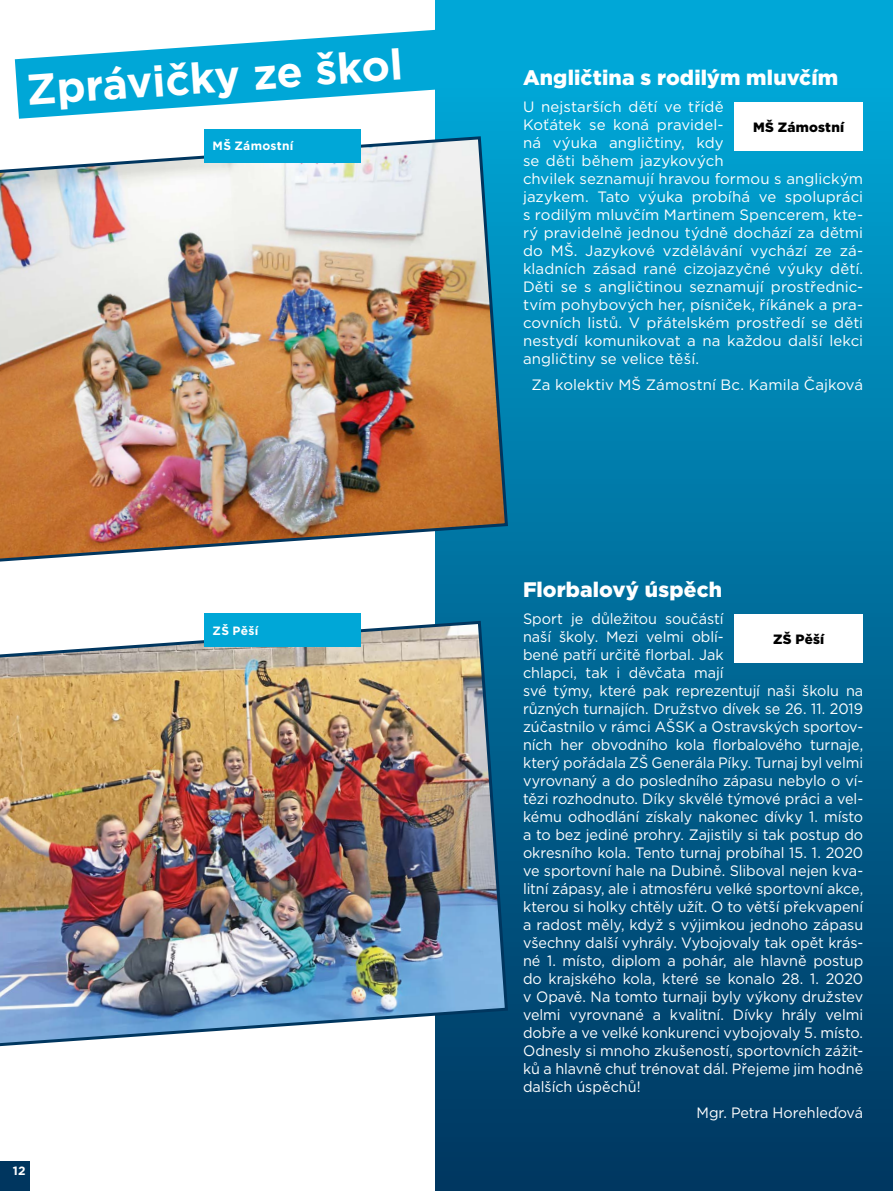
<style>
.page{position:relative;width:893px;height:1191px;background:#fff}
.page>*{position:absolute;margin:0;border:0;box-sizing:border-box;transform-origin:0 0}
.t1{font:700 42.9px "Gotham";color:#fff}
.t2{font:900 21px "Gotham";letter-spacing:.005em;color:#fff}
.t3{font:15px/18px "Gotham";color:#fff;scale:.96 1}
.t4{font:15px/18px "Gotham";color:#fff}
.t5{font:900 13.5px "Gotham";letter-spacing:.02em;color:#000}
.t6{font:700 12px "Gotham";letter-spacing:.02em;color:#fff}
</style>
<div class="page">
<svg style="left:15px;top:15px;width:421px;height:104px;fill:#00a7d7"></svg>
<div style="left:436px;top:0;width:457px;height:1191px;background:linear-gradient(to bottom,#01addd,#00345f)"></div>
<svg style="left:892px;top:0;width:1px;height:1191px"></svg>
<div style="left:734px;top:102px;width:129px;height:48px;background:#fff"></div>
<div style="left:734px;top:614px;width:129px;height:48px;background:#fff"></div>
<img style="left:0;top:135px;width:510px;height:429px">
<img style="left:0;top:619px;width:510px;height:429px">
<div style="left:204px;top:129px;width:157px;height:33px;background:#00a7d7"></div>
<div style="left:204px;top:613px;width:157px;height:33px;background:#00a7d7"></div>
<div style="left:0;top:1161px;width:30px;height:30px;background:#00365f"></div>
<h1 class="t1" style="left:24px;top:62px;width:379px;rotate:-4deg">Zprávičky ze škol</h1>
<p class="t6" style="left:213px;top:138px;width:82px">MŠ Zámostní</p>
<p class="t6" style="left:213px;top:622px;width:47px">ZŠ Pěší</p>
<p class="t6" style="left:13px;top:1162px;width:14px">12</p>
<h2 class="t2" style="left:523px;top:63px;width:317px">Angličtina s rodilým mluvčím</h2>
<p class="t4" style="left:523px;top:97px;width:342px">U nejstarších dětí ve třídě<br>Koťátek se koná pravidel-<br>ná výuka angličtiny, kdy<br>se děti během jazykových<br>chvilek seznamují hravou formou s anglickým jazykem. Tato výuka probíhá ve spolupráci s rodilým mluvčím Martinem Spencerem, kte&shy;rý pravidelně jednou týdně dochází za dětmi do MŠ. Jazykové vzdělávání vychází ze zá&shy;kladních zásad rané cizojazyčné výuky dětí.<br>Děti se s angličtinou seznamují prostřednic&shy;tvím pohybových her, písniček, říkánek a pra&shy;covních listů. V přátelském prostředí se děti nestydí komunikovat a na každou další lekci angličtiny se velice těší.</p>
<p class="t4" style="left:531px;top:376px;width:333px">Za kolektiv MŠ Zámostní Bc. Kamila Čajková</p>
<p class="t5" style="left:753px;top:117px;width:93px">MŠ Zámostní</p>
<h2 class="t2" style="left:523px;top:575px;width:201px">Florbalový úspěch</h2>
<p class="t3" style="left:523px;top:609px;width:356px">Sport je důležitou součástí<br>naší školy. Mezi velmi oblí-<br>bené patří určitě florbal. Jak<br>chlapci, tak i děvčata mají<br>své týmy, které pak reprezentují naši školu na různých turnajích. Družstvo dívek se 26. 11. 2019 zúčastnilo v rámci AŠSK a Ostravských sportov&shy;ních her obvodního kola florbalového turnaje, který pořádala ZŠ Generála Píky. Turnaj byl velmi vyrovnaný a do posledního zápasu nebylo o ví&shy;tězi rozhodnuto. Díky skvělé týmové práci a vel&shy;kému odhodlání získaly nakonec dívky 1. místo a to bez jediné prohry. Zajistily si tak postup do okresního kola. Tento turnaj probíhal 15. 1. 2020 ve sportovní hale na Dubině. Sliboval nejen kva&shy;litní zápasy, ale i atmosféru velké sportovní akce, kterou si holky chtěly užít. O to větší překvapení a radost měly, když s výjimkou jednoho zápasu všechny další vyhrály. Vybojovaly tak opět krás&shy;né 1. místo, diplom a pohár, ale hlavně postup do krajského kola, které se konalo 28. 1. 2020 v Opavě. Na tomto turnaji byly výkony družstev velmi vyrovnané a kvalitní. Dívky hrály velmi dobře a ve velké konkurenci vybojovaly 5. místo.<br>Odnesly si mnoho zkušeností, sportovních zážit&shy;ků a hlavně chuť trénovat dál. Přejeme jim hodně dalších úspěchů!</p>
<p class="t3" style="left:696px;top:1103px;width:175px">Mgr. Petra Horehleďová</p>
<p class="t5" style="left:773px;top:629px;width:53px">ZŠ Pěší</p>
</div>
